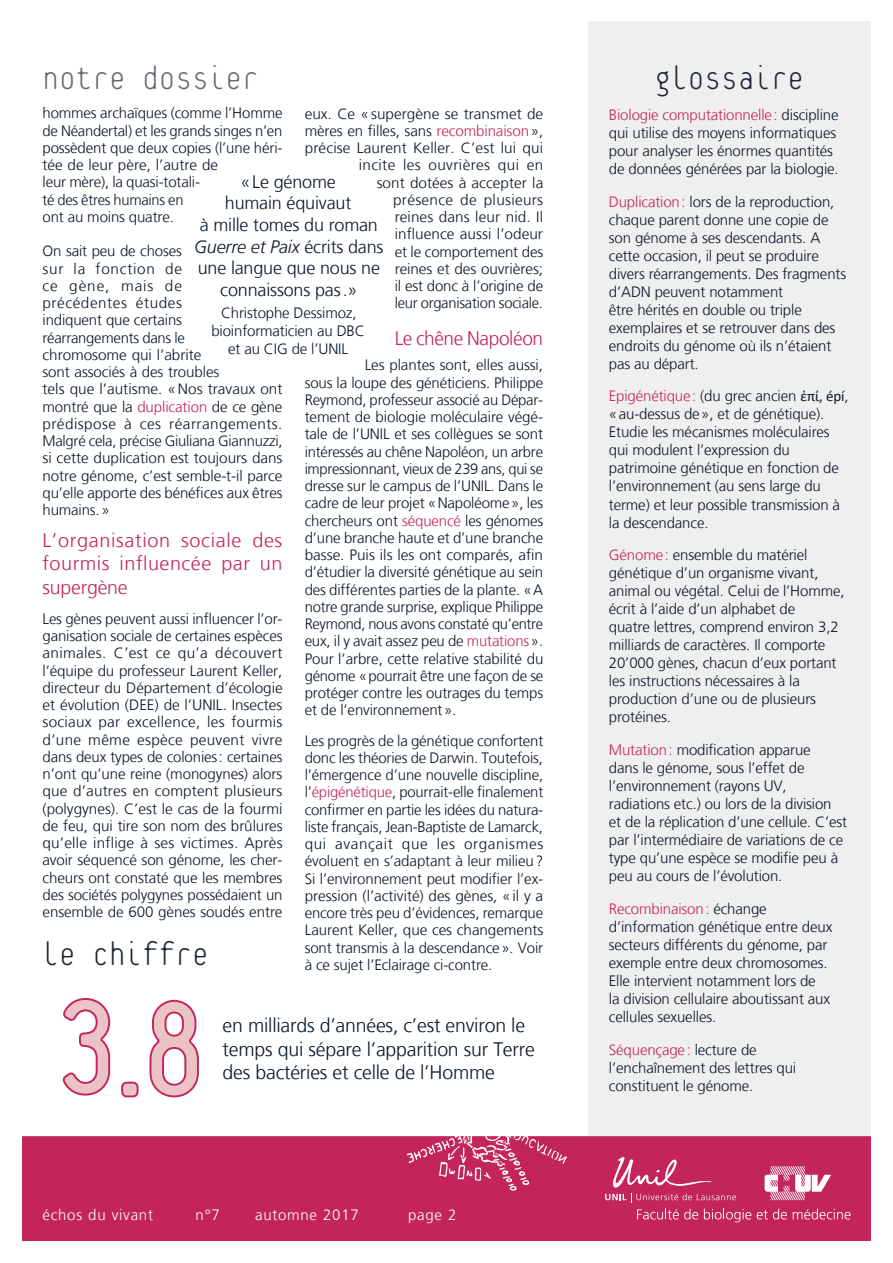
<style>
.page{position:relative;width:893px;height:1263px;background:#fff}
.page>*{position:absolute;margin:0;border:0;box-sizing:border-box;transform-origin:0 0}
.t1{font:137.7px "Platelet";color:#ebc2c5}
.t2{font:100 36px "Platelet";color:#1e2733}
.t3{font:100 36px "Platelet";color:#696973}
.t4{font:300 19.5px/23.4px "Frutiger LT Std";letter-spacing:-.01em;color:#091725}
.t5{font:300 19.5px/23.4px "Frutiger LT Std";letter-spacing:.025em;color:#c3255a;text-align:justify}
.t6{font:300 19.5px "Frutiger LT Std";letter-spacing:-.02em;color:#c3255a}
.t7{font:300 18px/21.6px "Frutiger LT Std";letter-spacing:-.01em;color:#091725;text-align:center}
.t8{font:300 15px/17.2px "Frutiger LT Std";letter-spacing:-.01em;color:#091725}
.t9{font:300 15px "Frutiger LT Std";letter-spacing:.05em;color:#fff}
.s1{color:#c3255a}
.s2{font-style:italic}
.s3{font-family:"Calibri";font-weight:400}
</style>
<div class="page">
<div style="left:22px;top:1136px;width:849px;height:105px;background:#c3255a"></div>
<div style="left:588px;top:21px;width:283px;height:1115px;background:#f0eff0"></div>
<svg style="left:637px;top:1208px;width:61px;height:11px"></svg>
<svg style="left:704px;top:1208px;width:47px;height:14px"></svg>
<svg style="left:757px;top:1208px;width:30px;height:11px"></svg>
<svg style="left:793px;top:1208px;width:58px;height:11px"></svg>
<svg style="left:605px;top:1157px;width:131px;height:45px"></svg>
<svg style="left:765px;top:1166px;width:66px;height:34px"></svg>
<svg style="left:62px;top:998px;width:49px;height:98px"></svg>
<div style="left:121px;top:1082px;width:18px;height:15px;border:4px solid #c3255a;border-radius:4px"></div>
<svg style="left:149px;top:999px;width:50px;height:99px"></svg>
<h2 class="t3" style="left:43px;top:64px;width:218px">notre dossier</h2>
<p class="t8" style="left:43px;top:105px;width:241px">hommes archaïques (comme l’Homme de Néandertal) et les grands singes n’en possèdent que deux copies (l’une héri&shy;tée de leur père, l’autre de<br>leur mère), la quasi-totali-<br>té des êtres humains en<br>ont au moins quatre.</p>
<p class="t8" style="left:43px;top:243px;width:242px">On sait peu de choses<br>sur la fonction de<br>ce gène, mais de<br>précédentes études<br>indiquent que certains réarrangements dans le<br>chromosome qui l’abrite<br>sont associés à des troubles<br>tels que l’autisme. «Nos travaux ont montré que la <span class="s1">duplication</span> de ce gène prédispose à ces réarrangements.<br>Malgré cela, précise Giuliana Giannuzzi, si cette duplication est toujours dans notre génome, c’est semble-t-il parce qu’elle apporte des bénéfices aux êtres humains.»</p>
<h3 class="t5" style="left:43px;top:529px;width:242px">L’organisation sociale des fourmis influencée par un supergène</h3>
<p class="t8" style="left:43px;top:610px;width:242px;text-align:justify">Les gènes peuvent aussi influencer l’or&shy;ganisation sociale de certaines espèces animales. C’est ce qu’a découvert l’équipe du professeur Laurent Keller, directeur du Département d’écologie et évolution (DEE) de l’UNIL. Insectes sociaux par excellence, les fourmis d’une même espèce peuvent vivre dans deux types de colonies: certaines n’ont qu’une reine (monogynes) alors que d’autres en comptent plusieurs (polygynes). C’est le cas de la fourmi de feu, qui tire son nom des brûlures qu’elle inflige à ses victimes. Après avoir séquencé son génome, les cher&shy;cheurs ont constaté que les membres des sociétés polygynes possédaient un ensemble de 600 gènes soudés entre</p>
<p class="t8" style="left:305px;top:105px;width:240px;text-align:right">eux. Ce «supergène se transmet de mères en filles, sans <span class="s1">recombinaison</span>», précise Laurent Keller. C’est lui qui incite les ouvrières qui en<br>sont dotées à accepter la<br>présence de plusieurs<br>reines dans leur nid. Il<br>influence aussi l’odeur<br>et le comportement des<br>reines et des ouvrières;<br>il est donc à l’origine de<br>leur organisation sociale.</p>
<h3 class="t6" style="left:395px;top:327px;width:150px">Le chêne Napoléon</h3>
<p class="t8" style="left:305px;top:357px;width:240px;text-align:justify;text-indent:60px">Les plantes sont, elles aussi, sous la loupe des généticiens. Philippe Reymond, professeur associé au Dépar&shy;tement de biologie moléculaire végé&shy;tale de l’UNIL et ses collègues se sont intéressés au chêne Napoléon, un arbre impressionnant, vieux de 239 ans, qui se dresse sur le campus de l’UNIL. Dans le cadre de leur projet «Napoléome», les chercheurs ont <span class="s1">séquencé</span> les génomes d’une branche haute et d’une branche basse. Puis ils les ont comparés, afin d’étudier la diversité génétique au sein des différentes parties de la plante. «A notre grande surprise, explique Philippe Reymond, nous avons constaté qu’entre eux, il y avait assez peu de <span class="s1">mutations</span>».<br>Pour l’arbre, cette relative stabilité du génome «pourrait être une façon de se protéger contre les outrages du temps et de l’environnement».</p>
<p class="t8" style="left:305px;top:732px;width:240px;text-align:justify">Les progrès de la génétique confortent donc les théories de Darwin. Toutefois, l’émergence d’une nouvelle discipline, l’<span class="s1">épigénétique</span>, pourrait-elle finalement confirmer en partie les idées du natura&shy;liste français, Jean-Baptiste de Lamarck, qui avançait que les organismes évoluent en s’adaptant à leur milieu?<br>Si l’environnement peut modifier l’ex&shy;pression (l’activité) des gènes, «il y a encore très peu d’évidences, remarque Laurent Keller, que ces changements sont transmis à la descendance». Voir à ce sujet l’Eclairage ci-contre.</p>
<p class="t7" style="left:194px;top:171px;width:191px">«Le génome<br>humain équivaut<br>à mille tomes du roman<br><span class="s2">Guerre et Paix</span> écrits dans une langue que nous ne connaissons pas.»</p>
<p class="t8" style="left:211px;top:304px;width:155px;line-height:18px;text-align:center">Christophe Dessimoz, bioinformaticien au DBC et au CIG de l’UNIL</p>
<h2 class="t2" style="left:42px;top:940px;width:168px">le chiffre</h2>
<h1 class="t1" style="left:54px;top:999px;width:154px">3.8</h1>
<h3 class="t4" style="left:223px;top:1014px;width:314px">en milliards d’années, c’est environ le temps qui sépare l’apparition sur Terre des bactéries et celle de l’Homme</h3>
<p class="t9" style="left:42px;top:1207px;width:112px">échos du vivant</p>
<p class="t9" style="left:196px;top:1207px;width:26px">n°7</p>
<p class="t9" style="left:255px;top:1207px;width:105px">automne 2017</p>
<p class="t9" style="left:408px;top:1207px;width:50px">page 2</p>
<h2 class="t2" style="left:655px;top:64px;width:151px">glossaire</h2>
<p class="t8" style="left:609px;top:106px;width:231px;line-height:18px"><span class="s1">Biologie computationnelle:</span> discipline qui utilise des moyens informatiques pour analyser les énormes quantités de données générées par la biologie.</p>
<p class="t8" style="left:609px;top:193px;width:239px;line-height:18px"><span class="s1">Duplication:</span> lors de la reproduction, chaque parent donne une copie de son génome à ses descendants. A cette occasion, il peut se produire divers réarrangements. Des fragments d’ADN peuvent notamment<br>être hérités en double ou triple exemplaires et se retrouver dans des endroits du génome où ils n’étaient pas au départ.</p>
<p class="t8" style="left:609px;top:387px;width:241px;line-height:18px"><span class="s1">Epigénétique:</span> (du grec ancien <span class="s3">ἐπί, épí</span>, «au-dessus de», et de génétique).<br>Etudie les mécanismes moléculaires qui modulent l’expression du patrimoine génétique en fonction de l’environnement (au sens large du terme) et leur possible transmission à la descendance.</p>
<p class="t8" style="left:609px;top:546px;width:237px;line-height:18px"><span class="s1">Génome:</span> ensemble du matériel génétique d’un organisme vivant, animal ou végétal. Celui de l’Homme, écrit à l’aide d’un alphabet de<br>quatre lettres, comprend environ 3,2 milliards de caractères. Il comporte<br>20’000 gènes, chacun d’eux portant les instructions nécessaires à la production d’une ou de plusieurs protéines.</p>
<p class="t8" style="left:609px;top:741px;width:240px;line-height:18px"><span class="s1">Mutation:</span> modification apparue<br>dans le génome, sous l’effet de l’environnement (rayons UV, radiations etc.) ou lors de la division et de la réplication d’une cellule. C’est par l’intermédiaire de variations de ce type qu’une espèce se modifie peu à peu au cours de l’évolution.</p>
<p class="t8" style="left:609px;top:900px;width:225px;line-height:18px"><span class="s1">Recombinaison:</span> échange d’information génétique entre deux secteurs différents du génome, par exemple entre deux chromosomes.<br>Elle intervient notamment lors de<br>la division cellulaire aboutissant aux cellules sexuelles.</p>
<p class="t8" style="left:609px;top:1041px;width:189px;line-height:18px"><span class="s1">Séquençage:</span> lecture de l’enchaînement des lettres qui constituent le génome.</p>
</div>
